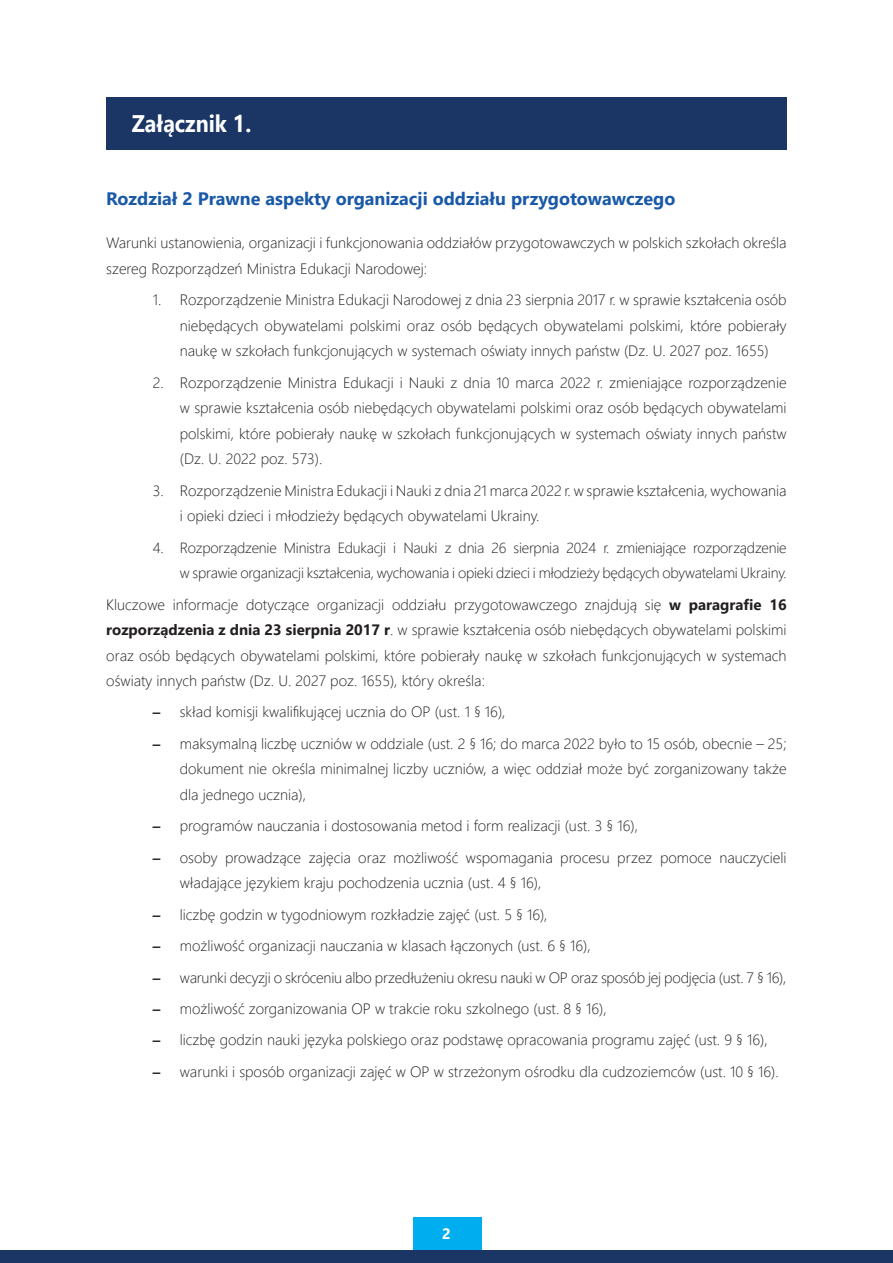
<style>
.page{position:relative;width:893px;height:1263px;background:#fff}
.page>*{position:absolute;margin:0;border:0;box-sizing:border-box;transform-origin:0 0}
.Rozdział_biały{font:700 24px "Segoe UI";color:#fff;scale:.9 1}
.Środtytuly{font:700 18px "Segoe UI";color:#1959a8}
.t1{font:300 15px/25.5px "Segoe UI";color:#231f20;text-align:justify}
.t2{font:700 15px "Segoe UI";color:#fff}
.t3{font:300 14.7px/25.5px "Segoe UI";letter-spacing:-.015em;color:#231f20;text-align:right}
.s1{font-weight:700}
.s2{font-family:"Arial Rounded MT Bold";font-weight:400}
</style>
<div class="page">
<div style="left:414px;top:1217px;width:68px;height:42px;background:#00aeef"></div>
<div style="left:0;top:1250px;width:893px;height:13px;background:#1b3664"></div>
<div style="left:106px;top:98px;width:681px;height:52px;background:#1b3664"></div>
<p class="Rozdział_biały" style="left:132px;top:101px;width:134px">Załącznik 1.</p>
<p class="Środtytuly" style="left:106px;top:182px;width:571px">Rozdział 2 Prawne aspekty organizacji oddziału przygotowawczego</p>
<p class="t1" style="left:106px;top:229px;width:682px">Warunki ustanowienia, organizacji i funkcjonowania oddziałów przygotowawczych w polskich szkołach określa szereg Rozporządzeń Ministra Edukacji Narodowej:</p>
<p class="t1" style="left:180px;top:286px;width:608px;text-indent:-27px">1. Rozporządzenie Ministra Edukacji Narodowej z dnia 23 sierpnia 2017 r. w sprawie kształcenia osób niebędących obywatelami polskimi oraz osób będących obywatelami polskimi, które pobierały naukę w szkołach funkcjonujących w systemach oświaty innych państw (Dz. U. 2027 poz. 1655)</p>
<p class="t1" style="left:180px;top:368px;width:608px;text-indent:-27px">2. Rozporządzenie Ministra Edukacji i Nauki z dnia 10 marca 2022 r. zmieniające rozporządzenie w sprawie kształcenia osób niebędących obywatelami polskimi oraz osób będących obywatelami polskimi, które pobierały naukę w szkołach funkcjonujących w systemach oświaty innych państw (Dz. U. 2022 poz. 573).</p>
<p class="t1" style="left:180px;top:476px;width:608px;text-indent:-27px">3. Rozporządzenie Ministra Edukacji i Nauki z dnia 21 marca 2022 r. w sprawie kształcenia, wychowania i opieki dzieci i młodzieży będących obywatelami Ukrainy.</p>
<p class="t3" style="left:153px;top:533px;width:635px">4. Rozporządzenie Ministra Edukacji i Nauki z dnia 26 sierpnia 2024 r. zmieniające rozporządzenie w sprawie organizacji kształcenia, wychowania i opieki dzieci i młodzieży będących obywatelami Ukrainy.</p>
<p class="t1" style="left:106px;top:590px;width:682px">Kluczowe informacje dotyczące organizacji oddziału przygotowawczego znajdują się <span class="s1">w paragrafie 16 rozporządzenia z dnia 23 sierpnia 2017 r</span>. w sprawie kształcenia osób niebędących obywatelami polskimi oraz osób będących obywatelami polskimi, które pobierały naukę w szkołach funkcjonujących w systemach oświaty innych państw (Dz. U. 2027 poz. 1655), który określa:</p>
<p class="t1" style="left:153px;top:698px;width:354px"><span class="s2">–</span> skład komisji kwalifikującej ucznia do OP (ust. 1 § 16),</p>
<p class="t1" style="left:180px;top:729px;width:608px;text-indent:-27px"><span class="s2">–</span> maksymalną liczbę uczniów w oddziale (ust. 2 § 16; do marca 2022 było to 15 osób, obecnie – 25; dokument nie określa minimalnej liczby uczniów, a więc oddział może być zorganizowany także dla jednego ucznia),</p>
<p class="t1" style="left:153px;top:812px;width:487px"><span class="s2">–</span> programów nauczania i dostosowania metod i form realizacji (ust. 3 § 16),</p>
<p class="t1" style="left:180px;top:843px;width:608px;text-indent:-27px"><span class="s2">–</span> osoby prowadzące zajęcia oraz możliwość wspomagania procesu przez pomoce nauczycieli władające językiem kraju pochodzenia ucznia (ust. 4 § 16),</p>
<p class="t1" style="left:153px;top:900px;width:396px"><span class="s2">–</span> liczbę godzin w tygodniowym rozkładzie zajęć (ust. 5 § 16),</p>
<p class="t1" style="left:153px;top:931px;width:439px"><span class="s2">–</span> możliwość organizacji nauczania w klasach łączonych (ust. 6 § 16),</p>
<p class="t1" style="left:153px;top:963px;width:635px"><span class="s2">–</span> warunki decyzji o skróceniu albo przedłużeniu okresu nauki w OP oraz sposób jej podjęcia (ust. 7 § 16),</p>
<p class="t1" style="left:153px;top:994px;width:455px"><span class="s2">–</span> możliwość zorganizowania OP w trakcie roku szkolnego (ust. 8 § 16),</p>
<p class="t1" style="left:153px;top:1026px;width:616px"><span class="s2">–</span> liczbę godzin nauki języka polskiego oraz podstawę opracowania programu zajęć (ust. 9 § 16),</p>
<p class="t1" style="left:153px;top:1057px;width:627px"><span class="s2">–</span> warunki i sposób organizacji zajęć w OP w strzeżonym ośrodku dla cudzoziemców (ust. 10 § 16).</p>
<p class="t2" style="left:442px;top:1219px;width:10px">2</p>
</div>
